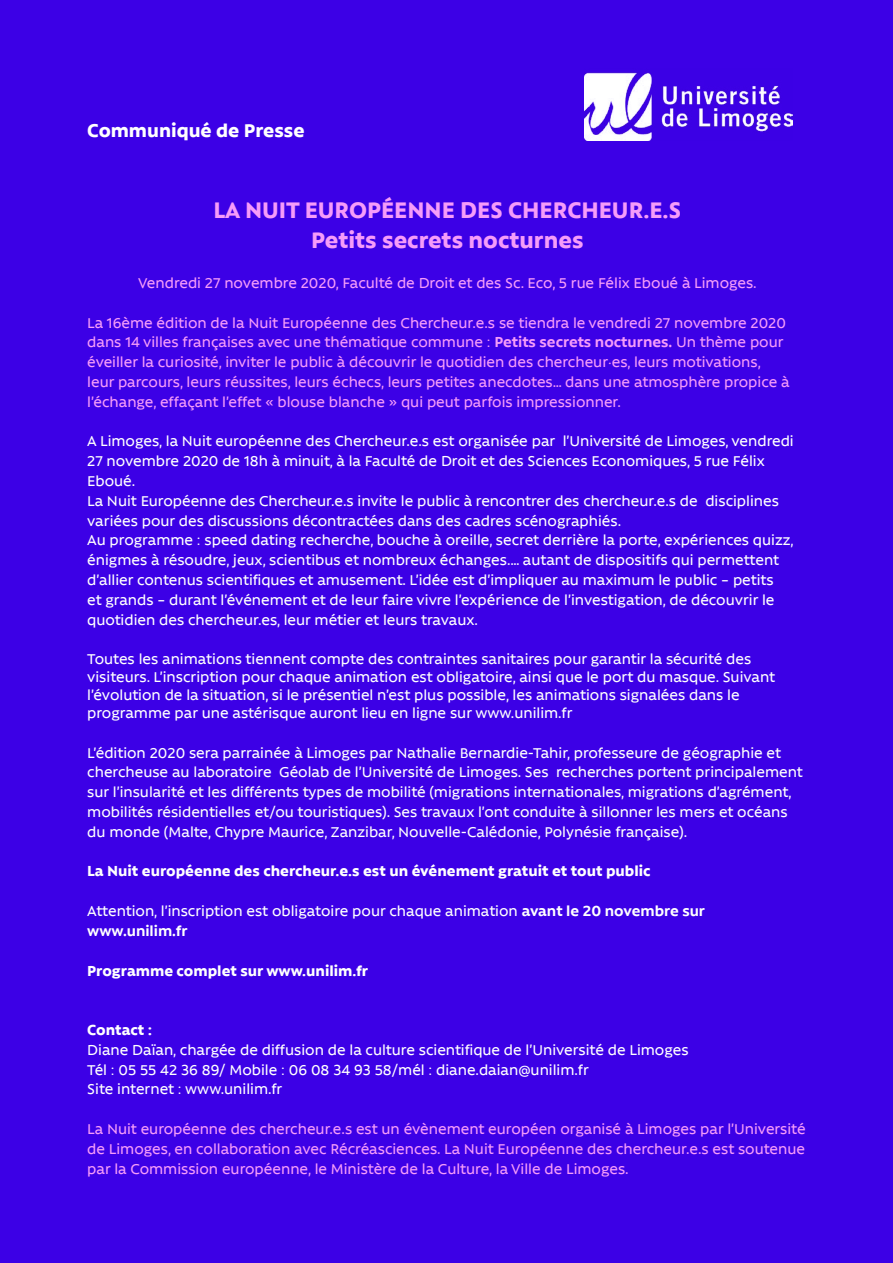
<style>
.page{position:relative;width:893px;height:1263px;background:#3c00e6}
.page>*{position:absolute;margin:0;border:0;box-sizing:border-box;transform-origin:0 0}
.t1{font:800 25.5px/30.6px "Rawson";color:#f69cf9;text-align:center}
.t2{font:800 21px "Rawson";color:#fff}
.t3{font:500 16.5px/19.8px "Rawson";color:#fff}
.t4{font:500 16.5px/19.8px "Rawson";color:#f69cf9}
.t5{font:800 16.5px "Rawson";color:#fff}
.s1{font-weight:700}
</style>
<div class="page">
<img style="left:584px;top:72px;width:209px;height:68px">
<p class="t2" style="left:87px;top:118px;width:219px">Communiqué de Presse</p>
<h1 class="t1" style="left:213px;top:194px;width:469px">LA NUIT EUROPÉENNE DES CHERCHEUR.E.S<br>Petits secrets nocturnes</h1>
<p class="t4" style="left:138px;top:273px;width:620px">Vendredi 27 novembre 2020, Faculté de Droit et des Sc. Eco, 5 rue Félix Eboué à Limoges.</p>
<p class="t4" style="left:87px;top:312px;width:704px">La 16ème édition de la Nuit Européenne des Chercheur.e.s se tiendra le vendredi 27 novembre 2020 dans 14 villes françaises avec une thématique commune : <span class="s1">Petits secrets nocturnes.</span> Un thème pour éveiller la curiosité, inviter le public à découvrir le quotidien des chercheur·es, leurs motivations, leur parcours, leurs réussites, leurs échecs, leurs petites anecdotes… dans une atmosphère propice à l’échange, effaçant l’effet « blouse blanche » qui peut parfois impressionner.</p>
<p class="t3" style="left:87px;top:431px;width:708px">A Limoges, la Nuit européenne des Chercheur.e.s est organisée par l’Université de Limoges, vendredi 27 novembre 2020 de 18h à minuit, à la Faculté de Droit et des Sciences Economiques, 5 rue Félix Eboué.<br>La Nuit Européenne des Chercheur.e.s invite le public à rencontrer des chercheur.e.s de disciplines variées pour des discussions décontractées dans des cadres scénographiés.<br>Au programme : speed dating recherche, bouche à oreille, secret derrière la porte, expériences quizz, énigmes à résoudre, jeux, scientibus et nombreux échanges.… autant de dispositifs qui permettent d’allier contenus scientifiques et amusement. L’idée est d’impliquer au maximum le public – petits<br>et grands – durant l’événement et de leur faire vivre l’expérience de l’investigation, de découvrir le quotidien des chercheur.es, leur métier et leurs travaux.</p>
<p class="t3" style="left:87px;top:650px;width:689px;line-height:18px">Toutes les animations tiennent compte des contraintes sanitaires pour garantir la sécurité des visiteurs. L’inscription pour chaque animation est obligatoire, ainsi que le port du masque. suivant l’évolution de la situation, si le présentiel n’est plus possible, les animations signalées dans le programme par une astérisque auront lieu en ligne sur www.unilim.fr</p>
<p class="t3" style="left:87px;top:742px;width:717px">L’édition 2020 sera parrainée à Limoges par Nathalie Bernardie-Tahir, professeure de géographie et chercheuse au laboratoire Géolab de l’Université de Limoges. Ses recherches portent principalement sur l’insularité et les différents types de mobilité (migrations internationales, migrations d’agrément, mobilités résidentielles et/ou touristiques). Ses travaux l’ont conduite à sillonner les mers et océans du monde (Malte, Chypre Maurice, Zanzibar, Nouvelle-Calédonie, Polynésie française).</p>
<p class="t5" style="left:87px;top:862px;width:565px">La Nuit européenne des chercheur.e.s est un événement gratuit et tout public</p>
<p class="t3" style="left:87px;top:901px;width:619px">Attention, l’inscription est obligatoire pour chaque animation <span class="s1">avant le 20 novembre sur www.unilim.fr</span></p>
<p class="t5" style="left:87px;top:961px;width:282px">Programme complet sur www.unilim.fr</p>
<p class="t5" style="left:87px;top:1020px;width:67px">Contact :</p>
<p class="t3" style="left:87px;top:1039px;width:603px">Diane Daïan, chargée de diffusion de la culture scientifique de l’Université de Limoges<br>Tél : 05 55 42 36 89/ Mobile : 06 08 34 93 58/mél : diane.daian@unilim.fr<br>Site internet : www.unilim.fr</p>
<p class="t4" style="left:87px;top:1119px;width:720px;text-align:justify">La Nuit européenne des chercheur.e.s est un évènement européen organisé à Limoges par l’Université de Limoges, en collaboration avec Récréasciences. La Nuit Européenne des chercheur.e.s est soutenue par la Commission européenne, le Ministère de la Culture, la Ville de Limoges.</p>
</div>
